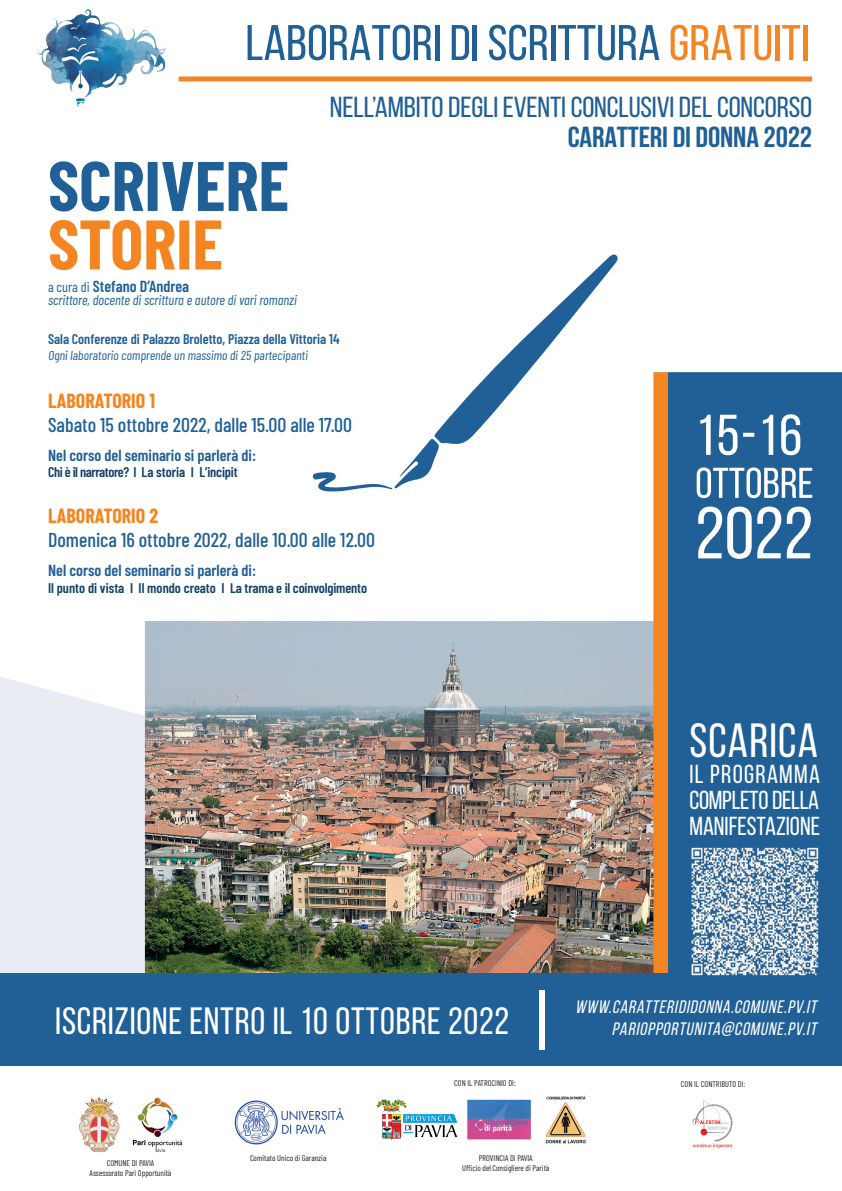
<style>
.page{position:relative;width:842px;height:1191px;background:#fff}
.page>*{position:absolute;margin:0;border:0;box-sizing:border-box;transform-origin:0 0}
.t1{font:700 70px "Barlow Condensed";color:#206097}
.t2{font:700 70px "Barlow Condensed";color:#f58523}
.t3{font:50px "Bebas Neue";color:#206097;scale:1.07 1}
.t4{font:48px "Bebas Neue";letter-spacing:.025em;color:#fff}
.t5{font:38px "Bebas Neue";letter-spacing:.02em;color:#fff}
.t6{font:29px "Bebas Neue";letter-spacing:-.005em;color:#206097;scale:1.07 1}
.t7{font:700 29px "Bebas Neue";letter-spacing:-.005em;color:#206097;scale:1.07 1}
.t8{font:26px/26px "Bebas Neue";color:#fff;text-align:justify}
.t9{font:500 20px "Barlow Condensed";color:#206097}
.t10{font:700 20px "Barlow Condensed";color:#f58523}
.t11{font:italic 18px/22px "Bebas Neue";color:#fff;text-align:right}
.t12{font:600 16px "Barlow Condensed";color:#206097}
.t13{font:600 14px "Barlow Condensed";letter-spacing:-.01em;color:#144267}
.t14{font:600 14px "Barlow Condensed";color:#206097}
.t15{font:italic 14px "Barlow Condensed";color:#206097}
.t16{font:13px "Barlow Condensed";color:#206097}
.t17{font:8.3px/10px "Barlow Condensed";color:#231f20;text-align:center}
.s1{color:#f58523}
.s2{font-weight:400;font-size:14px}
</style>
<div class="page">
<div style="left:0;top:677px;width:145px;height:297px;background:#e9ecf3"></div>
<img style="left:145px;top:621px;width:508px;height:353px">
<img style="left:377px;top:1099px;width:81px;height:41px">
<div style="left:668px;top:372px;width:174px;height:602px;background:#206097"></div>
<div style="left:653px;top:372px;width:15px;height:602px;background:#f58523"></div>
<img style="left:78px;top:1097px;width:42px;height:55px">
<img style="left:132px;top:1097px;width:51px;height:55px">
<img style="left:234px;top:1100px;width:110px;height:44px">
<img style="left:692px;top:1100px;width:41px;height:49px">
<div style="left:0;top:974px;width:842px;height:92px;background:#206097"></div>
<div style="left:539px;top:990px;width:5px;height:59px;background:#fff"></div>
<svg style="left:698px;top:506px;width:113px;height:53px"></svg>
<svg style="left:697px;top:467px;width:115px;height:31px"></svg>
<svg style="left:700px;top:414px;width:100px;height:41px"></svg>
<img style="left:467px;top:1096px;width:119px;height:48px">
<img style="left:690px;top:846px;width:129px;height:130px">
<img style="left:37px;top:9px;width:130px;height:99px">
<div style="left:179px;top:76px;width:633px;height:5px;background:#f58523"></div>
<svg style="left:312px;top:254px;width:306px;height:238px"></svg>
<h2 class="t3" style="left:245px;top:16px;width:529px">LABORATORI DI SCRITTURA <span class="s1">GRATUITI</span></h2>
<h3 class="t6" style="left:330px;top:91px;width:452px">NELL’AMBITO DEGLI EVENTI CONCLUSIVI DEL CONCORSO</h3>
<h3 class="t7" style="left:568px;top:121px;width:230px">CARATTERI DI DONNA 2022</h3>
<h1 class="t1" style="left:48px;top:136px;width:243px">SCRIVERE</h1>
<h1 class="t2" style="left:48px;top:195px;width:176px">STORIE</h1>
<h3 class="t12" style="left:48px;top:275px;width:142px"><span class="s2">a cura di</span> Stefano D’Andrea</h3>
<h3 class="t15" style="left:48px;top:289px;width:250px">scrittore, docente di scrittura e autore di vari romanzi</h3>
<h3 class="t14" style="left:48px;top:329px;width:293px">Sala Conferenze di Palazzo Broletto, Piazza della Vittoria 14</h3>
<h3 class="t16" style="left:48px;top:346px;width:263px">Ogni laboratorio comprende un massimo di 25 partecipanti</h3>
<h3 class="t10" style="left:48px;top:386px;width:108px">LABORATORIO 1</h3>
<h3 class="t9" style="left:48px;top:410px;width:305px">Sabato 15 ottobre 2022, dalle 15.00 alle 17.00</h3>
<h3 class="t12" style="left:48px;top:444px;width:209px">Nel corso del seminario si parlerà di:</h3>
<h3 class="t13" style="left:48px;top:462px;width:191px">Chi è il narratore? I La storia I L’incipit</h3>
<h3 class="t10" style="left:48px;top:501px;width:112px">LABORATORIO 2</h3>
<h3 class="t9" style="left:48px;top:525px;width:329px">Domenica 16 ottobre 2022, dalle 10.00 alle 12.00</h3>
<h3 class="t12" style="left:48px;top:559px;width:209px">Nel corso del seminario si parlerà di:</h3>
<h3 class="t13" style="left:48px;top:578px;width:321px">Il punto di vista I Il mondo creato I La trama e il coinvolgimento</h3>
<h3 class="t4" style="left:689px;top:714px;width:130px">SCARICA</h3>
<h3 class="t8" style="left:689px;top:761px;width:132px">IL PROGRAMMA COMPLETO DELLA MANIFESTAZIONE</h3>
<h3 class="t5" style="left:55px;top:1000px;width:456px">ISCRIZIONE ENTRO IL 10 OTTOBRE 2022</h3>
<h3 class="t11" style="left:575px;top:995px;width:246px">WWW.CARATTERIDIDONNA.COMUNE.PV.IT<br>PARIOPPORTUNITA@COMUNE.PV.IT</h3>
<p class="t17" style="left:90px;top:1157px;width:83px">COMUNE DI PAVIA<br>Assessorato Pari Opportunità</p>
<p class="t17" style="left:250px;top:1152px;width:78px">Comitato Unico di Garanzia</p>
<p class="t17" style="left:454px;top:1077px;width:63px">CON IL PATROCINIO DI:</p>
<p class="t17" style="left:462px;top:1152px;width:89px">PROVINCIA DI PAVIA<br>Ufficio del Consigliere di Parità</p>
<p class="t17" style="left:681px;top:1078px;width:66px">CON IL CONTRIBUTO DI:</p>
</div>
